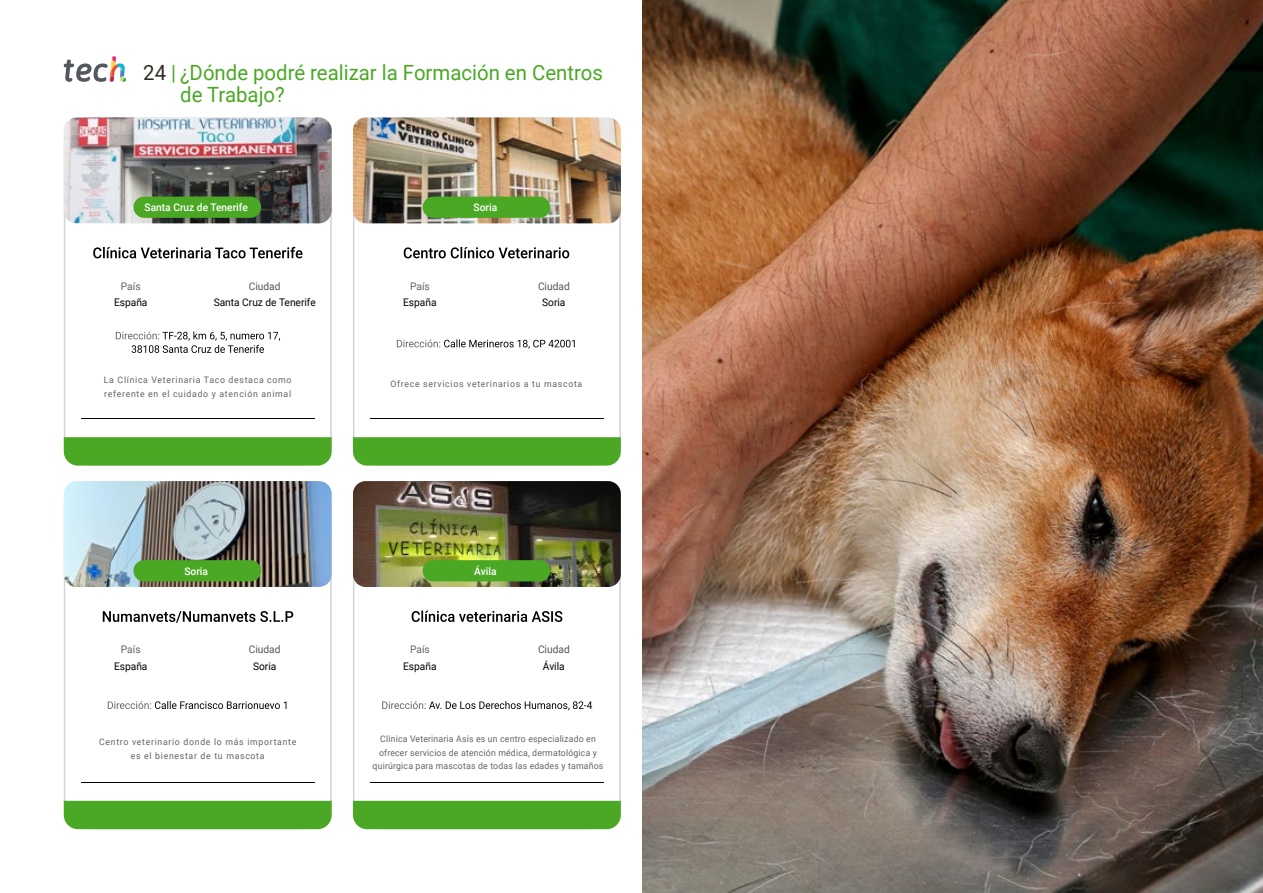
<style>
.page{position:relative;width:1263px;height:893px;background:#fff}
.page>*{position:absolute;margin:0;border:0;box-sizing:border-box;transform-origin:0 0}
.t1{font:21px/22.5px "Roboto";color:#4ba824}
.t2{font:10.5px "Roboto";color:#000}
.t3{font:500 10.5px "Roboto";color:#fff}
.t4{font:10.5px "Roboto";color:#52555b}
.t5{font:10.5px "Roboto";color:#61646a}
.t6{font:9px/13.5px "Roboto";letter-spacing:.08em;color:#61646a}
.t7{font:9px/13.5px "Roboto";letter-spacing:.02em;color:#61646a;text-align:center}
.s1{color:#312e20}
</style>
<div class="page">
<svg style="left:64px;top:56px;width:62px;height:26px"></svg>
<img style="left:642px;top:0;width:621px;height:893px">
<svg style="left:63px;top:140px;width:269px;height:314px"></svg>
<img style="left:64px;top:117px;width:268px;height:106px">
<div style="left:133px;top:197px;width:128px;height:21px;background:#4ba824;border-radius:11px"></div>
<svg style="left:64px;top:437px;width:268px;height:29px;background:#50aa2a"></svg>
<hr style="left:81px;top:418px;width:234px;height:1px;background:#000">
<svg style="left:93px;top:247px;width:209px;height:11px"></svg>
<svg style="left:116px;top:331px;width:164px;height:22px"></svg>
<svg style="left:352px;top:223px;width:269px;height:219px"></svg>
<img style="left:353px;top:117px;width:268px;height:106px">
<div style="left:423px;top:197px;width:127px;height:21px;background:#4ba824;border-radius:11px"></div>
<svg style="left:353px;top:437px;width:268px;height:29px;background:#50aa2a"></svg>
<hr style="left:370px;top:418px;width:234px;height:1px;background:#000">
<svg style="left:404px;top:247px;width:165px;height:11px"></svg>
<svg style="left:397px;top:339px;width:178px;height:10px"></svg>
<svg style="left:63px;top:502px;width:269px;height:328px"></svg>
<img style="left:64px;top:481px;width:268px;height:106px">
<div style="left:133px;top:560px;width:128px;height:21px;background:#4ba824;border-radius:11px"></div>
<div style="left:64px;top:801px;width:268px;height:28px;background:#4ba824"></div>
<hr style="left:81px;top:782px;width:234px;height:1px;background:#000">
<svg style="left:103px;top:611px;width:190px;height:12px"></svg>
<svg style="left:108px;top:701px;width:178px;height:8px"></svg>
<svg style="left:352px;top:505px;width:269px;height:325px"></svg>
<img style="left:353px;top:481px;width:268px;height:106px">
<div style="left:423px;top:560px;width:127px;height:21px;background:#4ba824;border-radius:11px"></div>
<div style="left:353px;top:801px;width:268px;height:28px;background:#4ba824"></div>
<hr style="left:370px;top:782px;width:234px;height:1px;background:#000">
<svg style="left:412px;top:611px;width:150px;height:11px"></svg>
<svg style="left:382px;top:701px;width:210px;height:9px"></svg>
<h1 class="t1" style="left:180px;top:60px;width:424px;text-indent:-37px"><span class="s1">24</span> | ¿Dónde podré realizar la Formación en Centros de Trabajo?</h1>
<p class="t3" style="left:145px;top:200px;width:105px">Santa Cruz de Tenerife</p>
<p class="t3" style="left:474px;top:200px;width:25px">Soria</p>
<p class="t5" style="left:121px;top:279px;width:21px">País</p>
<p class="t2" style="left:114px;top:295px;width:35px">España</p>
<p class="t4" style="left:249px;top:279px;width:33px">Ciudad</p>
<p class="t2" style="left:214px;top:295px;width:104px">Santa Cruz de Tenerife</p>
<p class="t5" style="left:410px;top:279px;width:21px">País</p>
<p class="t2" style="left:403px;top:295px;width:35px">España</p>
<p class="t4" style="left:538px;top:279px;width:33px">Ciudad</p>
<p class="t2" style="left:542px;top:295px;width:25px">Soria</p>
<p class="t6" style="left:104px;top:373px;width:189px">La Clínica Veterinaria Taco destaca como referente en el cuidado y atención animal</p>
<p class="t6" style="left:390px;top:377px;width:193px">Ofrece servicios veterinarios a tu mascota</p>
<p class="t3" style="left:184px;top:564px;width:25px">Soria</p>
<p class="t3" style="left:474px;top:564px;width:24px">Ávila</p>
<p class="t5" style="left:121px;top:642px;width:21px">País</p>
<p class="t2" style="left:114px;top:658px;width:35px">España</p>
<p class="t4" style="left:249px;top:642px;width:33px">Ciudad</p>
<p class="t2" style="left:253px;top:658px;width:25px">Soria</p>
<p class="t5" style="left:410px;top:642px;width:21px">País</p>
<p class="t2" style="left:403px;top:658px;width:35px">España</p>
<p class="t4" style="left:538px;top:642px;width:33px">Ciudad</p>
<p class="t2" style="left:543px;top:658px;width:23px">Ávila</p>
<p class="t6" style="left:99px;top:735px;width:199px;text-align:center">Centro veterinario donde lo más importante es el bienestar de tu mascota</p>
<p class="t7" style="left:373px;top:732px;width:232px">Clínica Veterinaria Asís es un centro especializado en ofrecer servicios de atención médica, dermatológica y quirúrgica para mascotas de todas las edades y tamaños</p>
</div>
